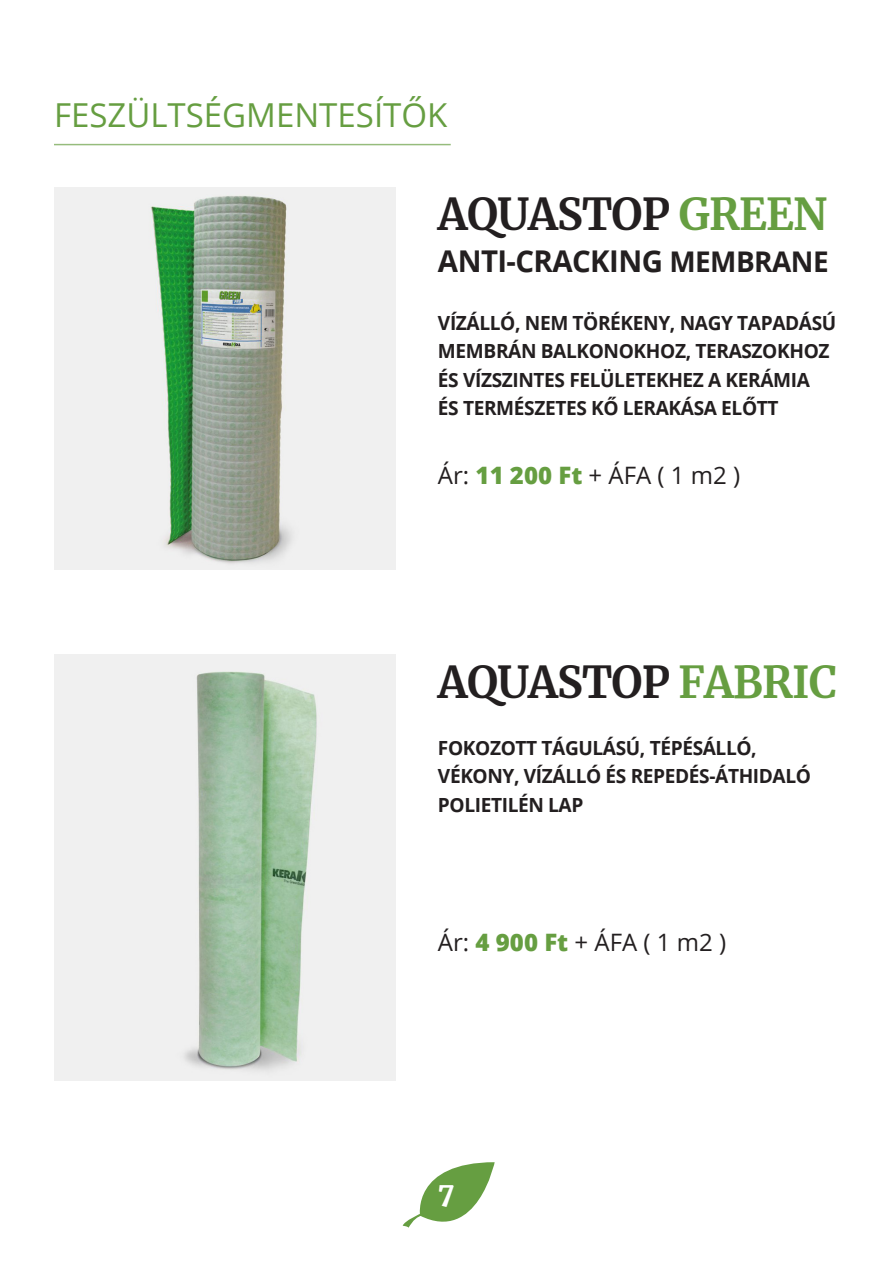
<style>
.page{position:relative;width:893px;height:1263px;background:#fff}
.page>*{position:absolute;margin:0;border:0;box-sizing:border-box;transform-origin:0 0}
.t1{font:700 43.5px "Merriweather";letter-spacing:-.02em;color:#231f20}
.t2{font:33px "Open Sans";color:#669e41}
.t3{font:700 30px "Open Sans";letter-spacing:-.02em;color:#231f20}
.t4{font:900 27px "Merriweather";color:#fff}
.t5{font:24px "Open Sans";color:#231f20}
.t6{font:700 19.5px/28.5px "Open Sans";letter-spacing:-.02em;color:#231f20}
.s1{color:#669e41}
.s2{font-size:28.5px}
.s3{font-weight:800;color:#669e41}
</style>
<div class="page">
<svg style="left:403px;top:1162px;width:92px;height:66px"></svg>
<img style="left:54px;top:187px;width:341px;height:383px">
<img style="left:54px;top:655px;width:341px;height:425px">
<hr style="left:54px;top:144px;width:397px;height:1px;background:#669e41">
<p class="t2" style="left:54px;top:93px;width:395px">FESZÜLTSÉGMENTESÍTŐK</p>
<p class="t1" style="left:438px;top:184px;width:391px">AQUASTOP <span class="s1">GREEN</span></p>
<p class="t3" style="left:438px;top:240px;width:392px">ANTI-CRACKING <span class="s2">MEMBRANE</span></p>
<p class="t6" style="left:438px;top:308px;width:400px">VÍZÁLLÓ, NEM TÖRÉKENY, NAGY TAPADÁSÚ<br>MEMBRÁN BALKONOKHOZ, TERASZOKHOZ<br>ÉS VÍZSZINTES FELÜLETEKHEZ A KERÁMIA</p>
<p class="t6" style="left:438px;top:393px;width:342px">ÉS TERMÉSZETES KŐ LERAKÁSA ELŐTT</p>
<p class="t5" style="left:438px;top:458px;width:304px">Ár: <span class="s3">11 200 Ft</span> + ÁFA ( 1 m2 )</p>
<p class="t1" style="left:438px;top:652px;width:400px">AQUASTOP <span class="s1">FABRIC</span></p>
<p class="t6" style="left:438px;top:733px;width:375px">FOKOZOTT TÁGULÁSÚ, TÉPÉSÁLLÓ,<br>VÉKONY, VÍZÁLLÓ ÉS REPEDÉS‑ÁTHIDALÓ<br>POLIETILÉN LAP</p>
<p class="t5" style="left:438px;top:926px;width:290px">Ár: <span class="s3">4 900 Ft</span> + ÁFA ( 1 m2 )</p>
<h3 class="t4" style="left:438px;top:1174px;width:18px">7</h3>
</div>
